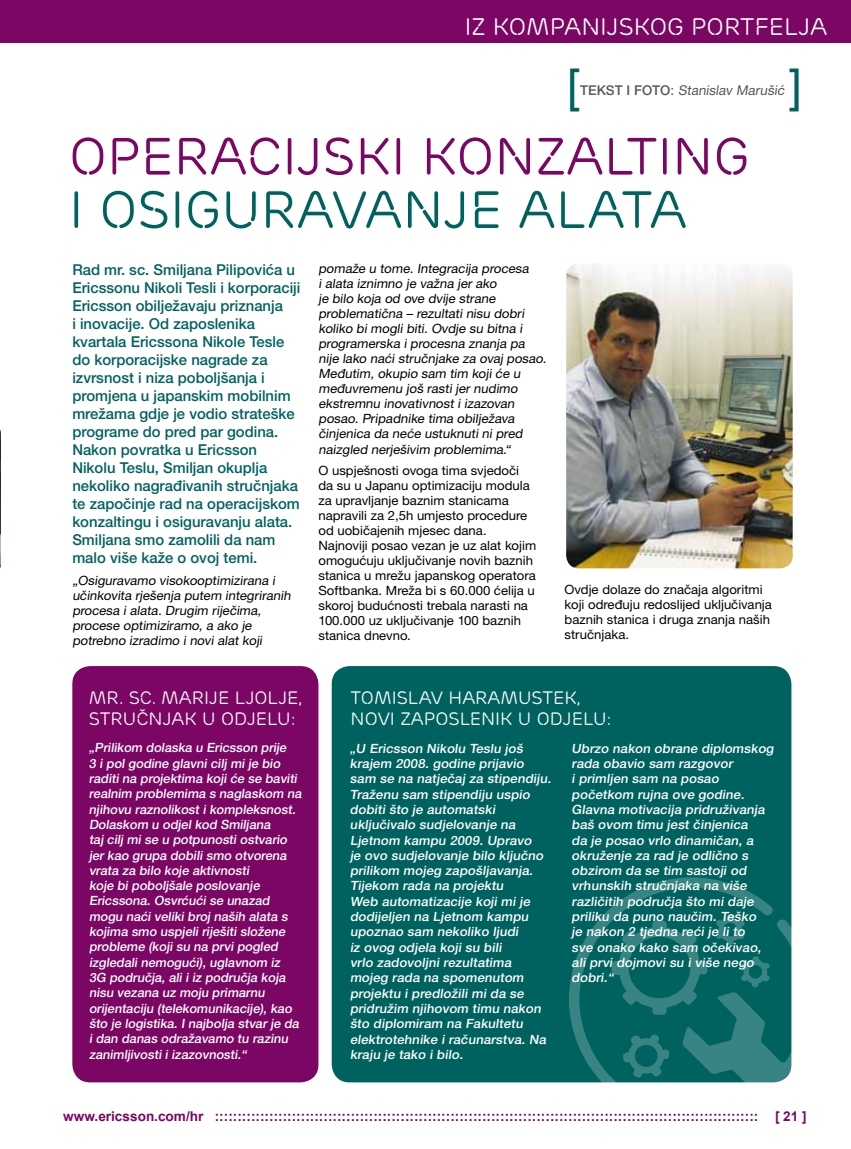
<style>
.page{position:relative;width:851px;height:1149px;background:#fff}
.page>*{position:absolute;margin:0;border:0;box-sizing:border-box;transform-origin:0 0}
.t1{font:46.5px "Arial";color:#00625f}
.t2{font:24px "Ericsson Capital";color:#fff}
.t3{font:18px/21.6px "Ericsson Capital";color:#fff}
.t4{font:500 15px/18px "Ericsson Sans";color:#00625f}
.t5{font:700 13.5px "Arial";color:#7b0663}
.t6{font:13.5px "Ericsson Sans";color:#58585a}
.t7{font:500 12.75px/15.3px "Ericsson Sans";letter-spacing:-.145em;color:#fff}
.t8{font:12.75px/15px "Ericsson Sans";color:#000}
.s1{font-weight:500}
</style>
<div class="page">
<div style="left:332px;top:666px;width:459px;height:416px;background:#00625f;border-radius:18px"></div>
<svg style="left:568px;top:877px;width:224px;height:206px"></svg>
<div style="left:72px;top:666px;width:246px;height:416px;background:#7b0663;border-radius:18px"></div>
<div style="left:0;top:0;width:850px;height:43px;background:#7b0663"></div>
<svg style="left:74px;top:191px;width:611px;height:37px"></svg>
<svg style="left:73px;top:137px;width:673px;height:38px"></svg>
<img style="left:566px;top:264px;width:226px;height:304px">
<img style="left:0;top:429px;width:1px;height:139px">
<h2 class="t2" style="left:464px;top:13px;width:364px">IZ KOMPANIJSKOG PORTFELJA</h2>
<h1 class="t1" style="left:567px;top:55px;width:14px">[</h1>
<h1 class="t1" style="left:788px;top:55px;width:14px">]</h1>
<p class="t6" style="left:580px;top:82px;width:208px"><span class="s1">T EKST I F O T O</span> : Stanislav Marušić</p>
<p class="t4" style="left:72px;top:260px;width:229px">Rad mr. sc. Smiljana Pilipovića u<br>Ericssonu Nikoli Tesli i korporaciji<br>Ericsson obilježavaju priznanja<br>i inovacije. Od zaposlenika kvartala Ericssona Nikole Tesle do korporacijske nagrade za izvrsnost i niza poboljšanja i promjena u japanskim mobilnim mrežama gdje je vodio strateške programe do pred par godina.<br>Nakon povratka u Ericsson<br>Nikolu Teslu, Smiljan okuplja nekoliko nagrađivanih stručnjaka te započinje rad na operacijskom konzaltingu i osiguravanju alata.<br>Smiljana smo zamolili da nam malo više kaže o ovoj temi.</p>
<p class="t8" style="left:72px;top:572px;width:222px">„Osiguravamo visokooptimizirana i učinkovita rješenja putem integriranih procesa i alata. Drugim riječima, procese optimiziramo, a ako je potrebno izradimo i novi alat koji</p>
<p class="t8" style="left:318px;top:261px;width:231px">pomaže u tome. Integracija procesa<br>i alata iznimno je važna jer ako<br>je bilo koja od ove dvije strane problematična – rezultati nisu dobri koliko bi mogli biti. Ovdje su bitna i programerska i procesna znanja pa nije lako naći stručnjake za ovaj posao.<br>Međutim, okupio sam tim koji će u međuvremenu još rasti jer nudimo ekstremnu inovativnost i izazovan posao. Pripadnike tima obilježava činjenica da neće ustuknuti ni pred naizgled nerješivim problemima.“</p>
<p class="t8" style="left:318px;top:463px;width:219px">O uspješnosti ovoga tima svjedoči da su u Japanu optimizaciju modula za upravljanje baznim stanicama napravili za 2,5h umjesto procedure od uobičajenih mjesec dana.<br>Najnoviji posao vezan je uz alat kojim omogućuju uključivanje novih baznih stanica u mrežu japanskog operatora Softbanka. Mreža bi s 60.000 ćelija u skoroj budućnosti trebala narasti na 100.000 uz uključivanje 100 baznih stanica dnevno.</p>
<p class="t8" style="left:564px;top:582px;width:209px">Ovdje dolaze do značaja algoritmi koji određuju redoslijed uključivanja baznih stanica i druga znanja naših stručnjaka.</p>
<h3 class="t3" style="left:89px;top:686px;width:215px">MR. SC. MARIJE LJOLJE,<br>STRUČNJAK U ODJELU:</h3>
<p class="t7" style="left:89px;top:739px;width:216px">„Prilikom dolaska u Ericsson prije<br>3 i pol godine glavni cilj mi je bio raditi na projektima koji će se baviti realnim problemima s naglaskom na njihovu raznolikost i kompleksnost.<br>Dolaskom u odjel kod Smiljana<br>taj cilj mi se u potpunosti ostvario jer kao grupa dobili smo otvorena vrata za bilo koje aktivnosti<br>koje bi poboljšale poslovanje Ericssona. Osvrćući se unazad mogu naći veliki broj naših alata s kojima smo uspjeli riješiti složene probleme (koji su na prvi pogled izgledali nemogući), uglavnom iz 3G područja, ali i iz područja koja nisu vezana uz moju primarnu orijentaciju (telekomunikacije), kao što je logistika. I najbolja stvar je da i dan danas odražavamo tu razinu zanimljivosti i izazovnosti.“</p>
<p class="t7" style="left:350px;top:740px;width:205px">„U Ericsson N ikolu Teslu još krajem 2008. godine prijavio sam se na natječaj za stipendiju.<br>Traženu sam stipendiju uspio dobiti što je automatski uključivalo sudjelovanje na<br>Ljetnom kampu 2009. Upravo<br>je ovo sudjelovanje bilo ključno prilikom mojeg zapošljavanja.<br>Tijekom rada na projektu<br>Web automatizacije koji mi je dodijeljen na Ljetnom kampu upoznao sam nekoliko ljudi<br>iz ovog odjela koji su bili<br>vrlo zadovoljni rezultatima mojeg rada na spomenutom projektu i predložili mi da se pridružim njihovom timu nakon što diplomiram na Fakultetu elektrotehnike i računarstva. Na kraju je tako i bilo.</p>
<p class="t7" style="left:571px;top:740px;width:206px">Ubrzo nakon obrane diplomskog rada obavio sam razgovor<br>i primljen sam na posao početkom rujna ove godine.<br>Glavna motivacija pridruživanja baš ovom timu jest činjenica<br>da je posao vrlo dinamičan, a okruženje za rad je odlično s obzirom da se tim sastoji od vrhunskih stručnjaka na više različitih područja što mi daje priliku da puno naučim. Teško<br>je nakon 2 tjedna reći je li to<br>sve onako kako sam očekivao, ali prvi dojmovi su i više nego dobri.“</p>
<h3 class="t3" style="left:350px;top:686px;width:262px">TOMISLAV HARAMUSTEK,<br>NOVI ZAPOSLENIK U ODJELU:</h3>
<p class="t5" style="left:63px;top:1106px;width:744px">www.ericsson.com/hr :::::::::::::::::::::::::::::::::::::::::::::::::::::::::::::::::::::::::::::::::::::::::::::::::::::::::::::::::::::::: [ 21 ]</p>
</div>
